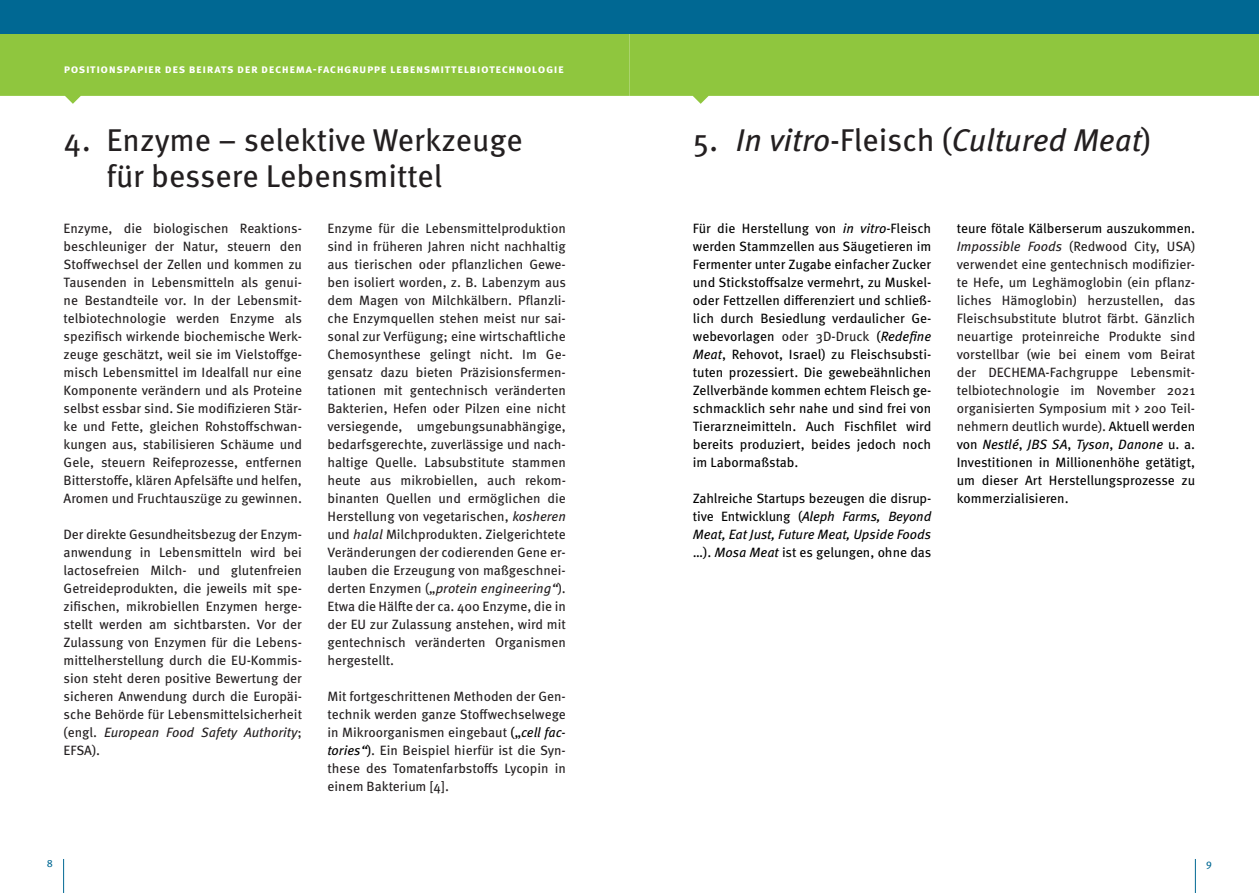
<style>
.page{position:relative;width:1259px;height:893px;background:#fff}
.page>*{position:absolute;margin:0;border:0;box-sizing:border-box;transform-origin:0 0}
.t1{font:31.5px/36px "Meta Pro";color:#231f20}
.t2{font:italic 31.5px "Meta Pro";color:#231f20}
.t3{font:13.5px/18px "Meta Pro";color:#231f20;text-align:justify}
.t4{font:13.5px/18px "Meta Pro";letter-spacing:-.005em;color:#000;text-align:justify}
.t5{font:700 12px "Meta Pro";letter-spacing:.04em;color:#fff}
.t6{font:10.5px "Meta Pro";color:#006893}
.s1{font-style:italic}
.s2{color:#000}
.s3{font-style:italic;color:#000}
.s4{font-style:normal}
.s5{color:#231f20}
</style>
<div class="page">
<svg style="left:0;top:34px;width:629px;height:70px;background:#9bcc54"></svg>
<svg style="left:629px;top:34px;width:630px;height:70px;background:#9bcc54"></svg>
<div style="left:0;top:0;width:629px;height:34px;background:#006893"></div>
<div style="left:629px;top:0;width:630px;height:34px;background:#006893"></div>
<hr style="left:63px;top:859px;width:1px;height:34px;background:#006893">
<hr style="left:1195px;top:859px;width:1px;height:34px;background:#006893">
<p class="t5" style="left:64px;top:59px;width:501px">positionspapier des beirats der dechema-fachgruppe lebensmittelbiotechnologie</p>
<h1 class="t1" style="left:106px;top:120px;width:418px;text-indent:-43px">4. Enzyme – selektive Werkzeuge für bessere Lebensmittel</h1>
<p class="t3" style="left:64px;top:219px;width:240px">Enzyme, die biologischen Reaktions&shy;beschleuniger der Natur, steuern den Stoffwechsel der Zellen und kommen zu Tausenden in Lebensmitteln als genui&shy;ne Bestandteile vor. In der Lebensmit&shy;telbiotechnologie werden Enzyme als spezifisch wirkende biochemische Werk&shy;zeuge geschätzt, weil sie im Vielstoffge&shy;misch Lebensmittel im Idealfall nur eine Komponente verändern und als Proteine selbst essbar sind. Sie modifizieren Stär&shy;ke und Fette, gleichen Rohstoffschwan&shy;kungen aus, stabilisieren Schäume und Gele, steuern Reifeprozesse, entfernen Bitterstoffe, klären Apfelsäfte und helfen, Aromen und Fruchtauszüge zu gewinnen.</p>
<p class="t3" style="left:64px;top:525px;width:240px">Der direkte Gesundheitsbezug der Enzym&shy;anwendung in Lebensmitteln wird bei lactosefreien Milch- und glutenfreien Getreideprodukten, die jeweils mit spe&shy;zifischen, mikrobiellen Enzymen herge&shy;stellt werden am sichtbarsten. Vor der Zulassung von Enzymen für die Lebens&shy;mittelherstellung durch die EU-Kommis&shy;sion steht deren positive Bewertung der sicheren Anwendung durch die Europäi&shy;sche Behörde für Lebensmittelsicherheit (engl. <span class="s1">European Food Safety Authority</span>; EFSA).</p>
<p class="t3" style="left:327px;top:218px;width:240px">Enzyme für die Lebensmittelproduktion sind in früheren Jahren nicht nachhaltig aus tierischen oder pflanzlichen Gewe&shy;ben isoliert worden, z. B. Labenzym aus dem Magen von Milchkälbern. Pflanzli&shy;che Enzymquellen stehen meist nur sai&shy;sonal zur Verfügung; eine wirtschaftliche Chemosynthese gelingt nicht. Im Ge&shy;gensatz dazu bieten Präzisionsfermen&shy;tationen mit gentechnisch veränderten Bakterien, Hefen oder Pilzen eine nicht versiegende, umgebungsunabhängige, bedarfsgerechte, zuverlässige und nach&shy;haltige Quelle. Labsubstitute stammen heute aus mikrobiellen, auch rekom&shy;binanten Quellen und ermöglichen die Herstellung von vegetarischen, <span class="s1">kosheren </span>und <span class="s1">halal</span> Milchprodukten. Zielgerichtete Veränderungen der codierenden Gene er&shy;lauben die Erzeugung von maßgeschnei&shy;derten Enzymen („<span class="s1">protein engineering“</span>).<br>Etwa die Hälfte der ca. 400 Enzyme, die in der EU zur Zulassung anstehen, wird mit gentechnisch veränderten Organismen hergestellt.</p>
<p class="t3" style="left:327px;top:686px;width:240px">Mit fortgeschrittenen Methoden der Gen&shy;technik werden ganze Stoffwechselwege in Mikroorganismen eingebaut <span class="s2">(„</span><span class="s3">cell fac&shy;tories“</span><span class="s2">)</span>. Ein Beispiel hierfür ist die Syn&shy;these des Tomatenfarbstoffs Lycopin in einem Bakterium [4].</p>
<h1 class="t2" style="left:693px;top:116px;width:459px"><span class="s4">5.</span> In vitro<span class="s4">-Fleisch (</span>Cultured Meat<span class="s4">)</span></h1>
<p class="t4" style="left:693px;top:219px;width:240px">Für die Herstellung von <span class="s1">in vitro</span>-Fleisch werden Stammzellen aus Säugetieren im Fermenter unter Zugabe einfacher Zucker und Stickstoffsalze vermehrt, zu Muskel&shy;oder Fettzellen differenziert und schließ&shy;lich durch Besiedlung verdaulicher Ge&shy;webevorlagen <span class="s5">oder 3D-Druck</span> (<span class="s1">Redefine Meat</span>, Rehovot, Israel) zu Fleischsubsti&shy;tuten prozessiert. Die gewebeähnlichen Zellverbände kommen echtem Fleisch ge&shy;schmacklich sehr nahe und sind frei von Tierarzneimitteln. Auch Fischfilet wird bereits produziert, beides jedoch noch im Labormaßstab.</p>
<p class="t4" style="left:693px;top:489px;width:240px">Zahlreiche Startups bezeugen die disrup&shy;tive Entwicklung (<span class="s1">Aleph Farms, Beyond Meat, Eat Just, Future Meat, Upside Foods </span>…). <span class="s1">Mosa Meat</span> ist es gelungen, ohne das</p>
<p class="t3" style="left:956px;top:219px;width:240px"><span class="s2">teure fötale Kälberserum auszukommen.<br></span><span class="s1">Impossible Foods</span> (Redwood City, USA) verwendet eine gentechnisch modifizier&shy;te Hefe, um Leghämoglobin (ein pflanz&shy;liches Hämoglobin) herzustellen, das Fleischsubstitute blutrot färbt. Gänzlich neuartige proteinreiche Produkte sind vorstellbar (wie bei einem vom Beirat der DECHEMA-Fachgruppe Lebensmit&shy;telbiotechnologie im November 2021 organisierten Symposium mit &gt; 200 Teil&shy;nehmern deutlich wurde). <span class="s2">Aktuell werden von</span> <span class="s3">Nestlé</span><span class="s2">,</span> <span class="s3">JBS SA</span><span class="s2">,</span> <span class="s3">Tyson</span><span class="s2">,</span> <span class="s3">Danone</span> <span class="s2">u. a.<br>Investitionen in Millionenhöhe getätigt, um dieser Art Herstellungsprozesse zu kommerzialisieren.</span></p>
<p class="t6" style="left:47px;top:855px;width:8px">8</p>
<p class="t6" style="left:1206px;top:855px;width:7px">9</p>
</div>
